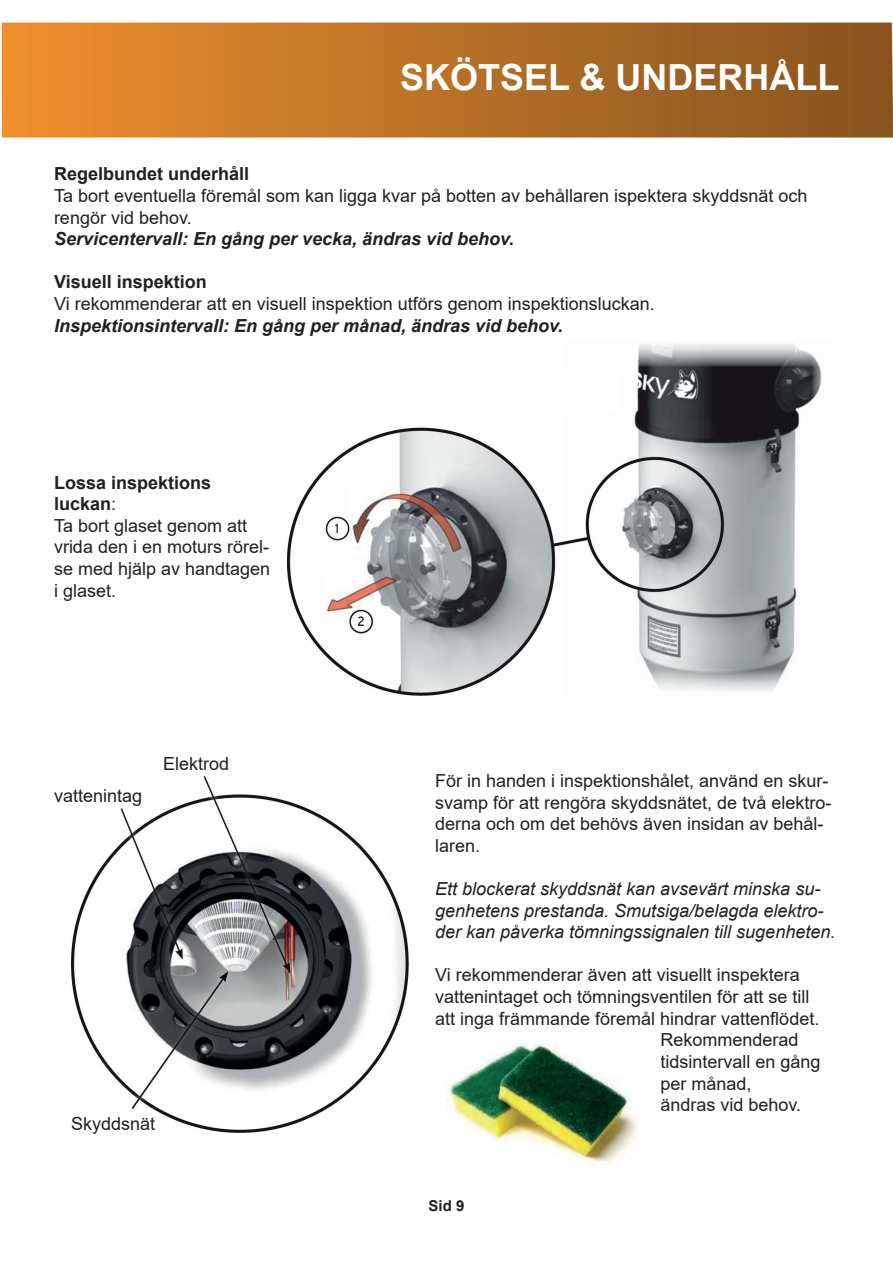
<style>
.page{position:relative;width:893px;height:1263px;background:#fff}
.page>*{position:absolute;margin:0;border:0;box-sizing:border-box;transform-origin:0 0}
.t1{font:700 36px "Arial";color:#fff}
.t2{font:18px/21.6px "Arial";color:#231f20}
.t3{font:italic 18px/21.6px "Arial";color:#231f20}
.t4{font:italic 700 18px "Arial";color:#231f20}
.t5{font:700 18px "Arial";color:#231f20}
.t6{font:700 15px "Arial";color:#231f20}
.s1{font-weight:700}
</style>
<div class="page">
<img style="left:1px;top:22px;width:892px;height:116px">
<img style="left:287px;top:343px;width:535px;height:352px">
<img style="left:71px;top:776px;width:337px;height:356px">
<img style="left:446px;top:1043px;width:191px;height:120px">
<h1 class="t1" style="left:400px;top:52px;width:441px">SKÖTSEL &amp; UNDERHÅLL</h1>
<p class="t5" style="left:54px;top:161px;width:197px">Regelbundet underhåll</p>
<p class="t2" style="left:54px;top:185px;width:755px">Ta bort eventuella föremål som kan ligga kvar på botten av behållaren ispektera skyddsnät och rengör vid behov.</p>
<p class="t4" style="left:54px;top:227px;width:462px">Servicentervall: En gång per vecka, ändras vid behov.</p>
<p class="t5" style="left:54px;top:269px;width:154px">Visuell inspektion</p>
<p class="t2" style="left:54px;top:293px;width:602px">Vi rekommenderar att en visuell inspektion utförs genom inspektionsluckan.</p>
<p class="t4" style="left:54px;top:313px;width:511px">Inspektionsintervall: En gång per månad, ändras vid behov.</p>
<p class="t2" style="left:54px;top:471px;width:218px"><span class="s1">Lossa inspektions luckan</span>:<br>Ta bort glaset genom att vrida den i en moturs rörel&shy;se med hjälp av handtagen i glaset.</p>
<p class="t2" style="left:54px;top:785px;width:90px">vattenintag</p>
<p class="t2" style="left:163px;top:753px;width:68px">Elektrod</p>
<p class="t2" style="left:71px;top:1112px;width:86px">Skyddsnät</p>
<p class="t2" style="left:435px;top:770px;width:398px">För in handen i inspektionshålet, använd en skur&shy;svamp för att rengöra skyddsnätet, de två elektro&shy;derna och om det behövs även insidan av behål&shy;laren.</p>
<p class="t3" style="left:435px;top:878px;width:402px">Ett blockerat skyddsnät kan avsevärt minska su&shy;genhetens prestanda. Smutsiga/belagda elektro&shy;der kan påverka tömningssignalen till sugenheten.</p>
<p class="t2" style="left:435px;top:964px;width:366px">Vi rekommenderar även att visuellt inspektera</p>
<p class="t2" style="left:435px;top:986px;width:376px">vattenintaget och tömningsventilen för att se till</p>
<p class="t2" style="left:435px;top:1007px;width:386px">att inga främmande föremål hindrar vattenflödet.</p>
<p class="t2" style="left:660px;top:1029px;width:140px">Rekommenderad</p>
<p class="t2" style="left:660px;top:1051px;width:162px">tidsintervall en gång</p>
<p class="t2" style="left:660px;top:1072px;width:93px">per månad,</p>
<p class="t2" style="left:660px;top:1094px;width:142px">ändras vid behov.</p>
<p class="t6" style="left:429px;top:1195px;width:37px">Sid 9</p>
</div>
